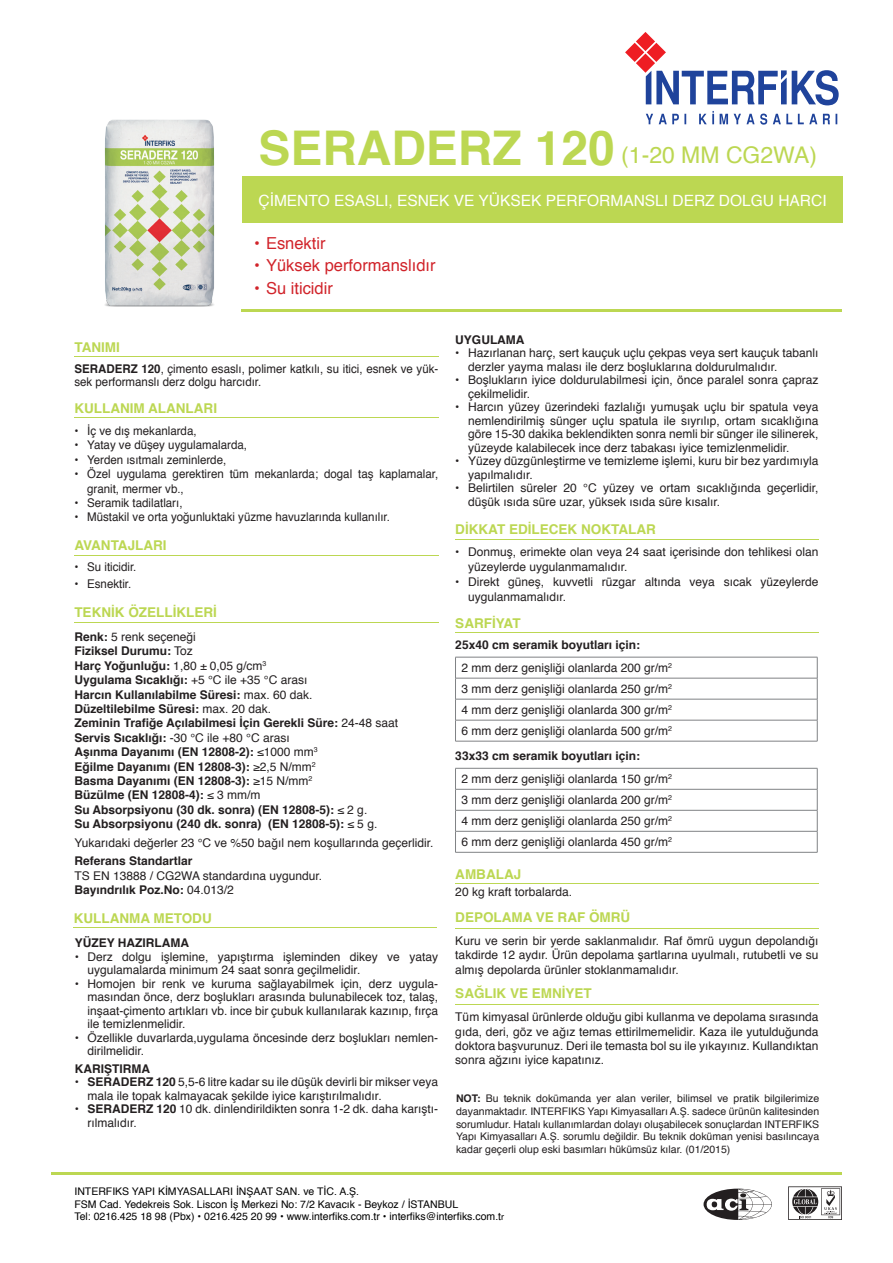
<style>
.page{position:relative;width:893px;height:1263px;background:#fff}
.page>*{position:absolute;margin:0;border:0;box-sizing:border-box;transform-origin:0 0}
.t1{font:22.95px "Helvetica";color:#bcd752}
.t2{font:16.5px "Helvetica";color:#d1232a}
.t3{font:15.45px "Helvetica";color:#fff}
.t4{font:700 13.5px "Helvetica";color:#bcd752}
.t5{font:12px/13.5px "Helvetica";color:#231f20}
.t6{font:700 12px/14.4px "Helvetica";color:#231f20}
.t7{font:12px/13.5px "Helvetica";color:#231f20;scale:.96 1}
.t8{font:10.5px/12.6px "Helvetica";color:#231f20;text-align:justify}
.t9{font:10.5px/12.6px "Helvetica";color:#000}
.s1{font-weight:700;font-size:47.85px}
.s2{font-weight:700}
.s3{font-weight:400}
.s4{font-size:9px}
</style>
<div class="page">
<hr style="left:51px;top:1172px;width:791px;height:2px;background:#bcd752">
<hr style="left:74px;top:356px;width:364px;height:1px;background:#bcd752">
<hr style="left:74px;top:622px;width:364px;height:1px;background:#bcd752">
<hr style="left:74px;top:417px;width:364px;height:1px;background:#bcd752">
<hr style="left:74px;top:555px;width:364px;height:1px;background:#bcd752">
<hr style="left:74px;top:927px;width:363px;height:1px;background:#bcd752">
<svg style="left:788px;top:1186px;width:54px;height:34px"></svg>
<svg style="left:703px;top:1188px;width:69px;height:32px"></svg>
<img style="left:104px;top:119px;width:111px;height:188px">
<hr style="left:242px;top:309px;width:600px;height:2px;background:#bcd752">
<hr style="left:455px;top:539px;width:364px;height:1px;background:#bcd752">
<hr style="left:455px;top:883px;width:364px;height:1px;background:#bcd752">
<hr style="left:455px;top:928px;width:364px;height:1px;background:#bcd752">
<hr style="left:455px;top:1004px;width:364px;height:1px;background:#bcd752">
<hr style="left:455px;top:632px;width:364px;height:1px;background:#bcd752">
<hr style="left:455px;top:657px;width:362px;height:1px;background:#808285">
<hr style="left:455px;top:678px;width:362px;height:1px;background:#808285">
<hr style="left:455px;top:699px;width:362px;height:1px;background:#808285">
<hr style="left:455px;top:720px;width:362px;height:1px;background:#808285">
<svg style="left:455px;top:657px;width:1px;height:84px"></svg>
<svg style="left:817px;top:657px;width:1px;height:84px"></svg>
<hr style="left:455px;top:741px;width:362px;height:1px;background:#808285">
<hr style="left:455px;top:768px;width:362px;height:1px;background:#808285">
<hr style="left:455px;top:789px;width:362px;height:1px;background:#808285">
<hr style="left:455px;top:810px;width:362px;height:1px;background:#808285">
<hr style="left:455px;top:831px;width:362px;height:1px;background:#808285">
<svg style="left:455px;top:768px;width:1px;height:84px"></svg>
<svg style="left:817px;top:768px;width:1px;height:84px"></svg>
<hr style="left:455px;top:852px;width:362px;height:1px;background:#808285">
<div style="left:242px;top:176px;width:601px;height:47px;background:#bcd752"></div>
<svg style="left:625px;top:32px;width:214px;height:93px"></svg>
<h1 class="t1" style="left:259px;top:138px;width:560px"><span class="s1">SERADERZ 120</span> (1-20 MM CG2WA)</h1>
<p class="t3" style="left:259px;top:188px;width:570px">ÇİMENTO ESASLI, ESNEK VE YÜKSEK PERFORMANSLI DERZ DOLGU HARCI</p>
<h2 class="t2" style="left:254px;top:230px;width:73px">• Esnektir</h2>
<h2 class="t2" style="left:254px;top:253px;width:183px">• Yüksek performanslıdır</h2>
<h2 class="t2" style="left:254px;top:275px;width:80px">• Su iticidir</h2>
<p class="t4" style="left:74px;top:336px;width:47px">TANIMI</p>
<p class="t7" style="left:74px;top:362px;width:381px"><span class="s2">SERADERZ 120</span>, çimento esaslı, polimer katkılı, su itici, esnek ve yük&shy;sek performanslı derz dolgu harcıdır.</p>
<p class="t4" style="left:74px;top:398px;width:144px">KULLANIM ALANLARI</p>
<p class="t7" style="left:74px;top:424px;width:129px">• İç ve dış mekanlarda,</p>
<p class="t7" style="left:74px;top:439px;width:181px">• Yatay ve düşey uygulamalarda,</p>
<p class="t7" style="left:74px;top:453px;width:160px">• Yerden ısıtmalı zeminlerde,</p>
<p class="t7" style="left:87px;top:467px;width:367px;line-height:14.4px;text-indent:-13px">• Özel uygulama gerektiren tüm mekanlarda; dogal taş kaplamalar, granit, mermer vb.,</p>
<p class="t7" style="left:74px;top:496px;width:114px">• Seramik tadilatları,</p>
<p class="t7" style="left:74px;top:511px;width:330px">• Müstakil ve orta yoğunluktaki yüzme havuzlarında kullanılır.</p>
<p class="t4" style="left:74px;top:534px;width:94px">AVANTAJLARI</p>
<p class="t7" style="left:74px;top:561px;width:66px">• Su iticidir.</p>
<p class="t7" style="left:74px;top:577px;width:61px">• Esnektir.</p>
<p class="t4" style="left:74px;top:601px;width:144px">TEKNİK ÖZELLİKLERİ</p>
<p class="t6" style="left:74px;top:630px;width:325px">Renk: <span class="s3">5 renk seçeneği<br></span>Fiziksel Durumu: <span class="s3">Toz<br></span>Harç Yoğunluğu: <span class="s3">1,80 ± 0,05 g/cm</span><sup>3<br></sup>Uygulama Sıcaklığı: <span class="s3">+5 °C ile +35 °C arası<br></span>Harcın Kullanılabilme Süresi: <span class="s3">max. 60 dak.<br></span>Düzeltilebilme Süresi: <span class="s3">max. 20 dak.<br></span>Zeminin Trafiğe Açılabilmesi İçin Gerekli Süre: <span class="s3">24-48 saat </span>Servis Sıcaklığı: <span class="s3">-30 °C ile +80 °C arası<br></span>Aşınma Dayanımı (EN 12808-2): <span class="s3">≤1000 mm</span><sup>3<br></sup>Eğilme Dayanımı (EN 12808-3): <span class="s3">≥2,5 N/mm</span><sup>2<br></sup>Basma Dayanımı (EN 12808-3): <span class="s3">≥15 N/mm</span><sup>2<br></sup>Büzülme (EN 12808-4): <span class="s3">≤ 3 mm/m<br></span>Su Absorpsiyonu (30 dk. sonra) (EN 12808-5): <span class="s3">≤ 2 g.<br></span>Su Absorpsiyonu (240 dk. sonra) (EN 12808-5): <span class="s3">≤ 5 g.</span></p>
<p class="t5" style="left:74px;top:836px;width:361px">Yukarıdaki değerler 23 °C ve %50 bağıl nem koşullarında geçerlidir.</p>
<p class="t6" style="left:74px;top:854px;width:120px">Referans Standartlar</p>
<p class="t5" style="left:74px;top:869px;width:249px;line-height:14.4px">TS EN 13888 / CG2WA standardına uygundur.<br><span class="s2">Bayındrılık Poz.No:</span> 04.013/2</p>
<p class="t4" style="left:74px;top:907px;width:139px">KULLANMA METODU</p>
<p class="t6" style="left:75px;top:936px;width:116px">YÜZEY HAZIRLAMA</p>
<p class="t5" style="left:88px;top:950px;width:352px;text-indent:-13px">• Derz dolgu işlemine, yapıştırma işleminden dikey ve yatay uygulamalarda minimum 24 saat sonra geçilmelidir.</p>
<p class="t5" style="left:88px;top:977px;width:352px;text-align:justify;text-indent:-13px">• Homojen bir renk ve kuruma sağlayabilmek için, derz uygula&shy;masından önce, derz boşlukları arasında bulunabilecek toz, talaş, inşaat-çimento artıkları vb. ince bir çubuk kullanılarak kazınıp, fırça ile temizlenmelidir.</p>
<p class="t5" style="left:88px;top:1031px;width:352px;text-indent:-13px">• Özellikle duvarlarda,uygulama öncesinde derz boşlukları nemlen&shy;dirilmelidir.</p>
<p class="t6" style="left:75px;top:1062px;width:77px">KARIŞTIRMA</p>
<p class="t5" style="left:88px;top:1076px;width:352px;text-indent:-13px"><span class="s2">• SERADERZ 120</span> 5,5-6 litre kadar su ile düşük devirli bir mikser veya mala ile topak kalmayacak şekilde iyice karıştırılmalıdır.</p>
<p class="t5" style="left:88px;top:1103px;width:352px;text-indent:-13px"><span class="s2">• SERADERZ 120</span> 10 dk. dinlendirildikten sonra 1-2 dk. daha karıştı&shy;rılmalıdır.</p>
<p class="t6" style="left:455px;top:332px;width:71px">UYGULAMA</p>
<p class="t5" style="left:468px;top:347px;width:352px;text-indent:-13px">• Hazırlanan harç, sert kauçuk uçlu çekpas veya sert kauçuk tabanlı derzler yayma malası ile derz boşluklarına doldurulmalıdır.</p>
<p class="t5" style="left:468px;top:374px;width:352px;text-indent:-13px">• Boşlukların iyice doldurulabilmesi için, önce paralel sonra çapraz çekilmelidir.</p>
<p class="t5" style="left:468px;top:401px;width:352px;text-align:justify;text-indent:-13px">• Harcın yüzey üzerindeki fazlalığı yumuşak uçlu bir spatula veya nemlendirilmiş sünger uçlu spatula ile sıyrılıp, ortam sıcaklığına göre 15-30 dakika beklendikten sonra nemli bir sünger ile silinerek, yüzeyde kalabilecek ince derz tabakası iyice temizlenmelidir.</p>
<p class="t5" style="left:468px;top:455px;width:352px;text-indent:-13px">• Yüzey düzgünleştirme ve temizleme işlemi, kuru bir bez yardımıyla yapılmalıdır.</p>
<p class="t5" style="left:468px;top:482px;width:352px;text-indent:-13px">• Belirtilen süreler 20 °C yüzey ve ortam sıcaklığında geçerlidir, düşük ısıda süre uzar, yüksek ısıda süre kısalır.</p>
<p class="t4" style="left:455px;top:519px;width:202px">DİKKAT EDİLECEK NOKTALAR</p>
<p class="t5" style="left:468px;top:544px;width:352px;line-height:15px;text-indent:-13px">• Donmuş, erimekte olan veya 24 saat içerisinde don tehlikesi olan yüzeylerde uygulanmamalıdır.</p>
<p class="t5" style="left:468px;top:574px;width:352px;line-height:15px;text-indent:-13px">• Direkt güneş, kuvvetli rüzgar altında veya sıcak yüzeylerde uygulanmamalıdır.</p>
<p class="t4" style="left:455px;top:612px;width:67px">SARFİYAT</p>
<p class="t6" style="left:455px;top:638px;width:186px">25x40 cm seramik boyutları için:</p>
<p class="t5" style="left:461px;top:658px;width:212px;line-height:21px;text-align:justify">2 mm derz genişliği olanlarda 200 gr/m<sup>2<br></sup>3 mm derz genişliği olanlarda 250 gr/m<sup>2<br></sup>4 mm derz genişliği olanlarda 300 gr/m<sup>2<br></sup>6 mm derz genişliği olanlarda 500 gr/m<sup>2</sup></p>
<p class="t5" style="left:461px;top:769px;width:212px;line-height:21px;text-align:justify">2 mm derz genişliği olanlarda 150 gr/m<sup>2<br></sup>3 mm derz genişliği olanlarda 200 gr/m<sup>2<br></sup>4 mm derz genişliği olanlarda 250 gr/m<sup>2<br></sup>6 mm derz genişliği olanlarda 450 gr/m<sup>2</sup></p>
<p class="t6" style="left:455px;top:749px;width:186px">33x33 cm seramik boyutları için:</p>
<p class="t4" style="left:455px;top:863px;width:67px">AMBALAJ</p>
<p class="t5" style="left:455px;top:886px;width:118px">20 kg kraft torbalarda.</p>
<p class="t4" style="left:455px;top:906px;width:177px">DEPOLAMA VE RAF ÖMRÜ</p>
<p class="t5" style="left:455px;top:934px;width:365px;line-height:14.4px;text-align:justify">Kuru ve serin bir yerde saklanmalıdır. Raf ömrü uygun depolandığı takdirde 12 aydır. Ürün depolama şartlarına uyulmalı, rutubetli ve su almış depolarda ürünler stoklanmamalıdır.</p>
<p class="t4" style="left:455px;top:983px;width:138px">SAĞLIK VE EMNIYET</p>
<p class="t5" style="left:455px;top:1010px;width:365px;line-height:14.4px;text-align:justify">Tüm kimyasal ürünlerde olduğu gibi kullanma ve depolama sırasında gıda, deri, göz ve ağız temas ettirilmemelidir. Kaza ile yutulduğunda doktora başvurunuz. Deri ile temasta bol su ile yıkayınız. Kullandıktan sonra ağzını iyice kapatınız.</p>
<p class="t8" style="left:456px;top:1093px;width:365px"><span class="s2">NOT:</span> Bu teknik dokümanda yer alan veriler, bilimsel ve pratik bilgilerimize dayanmaktadır. INTERFIKS Yapı Kimyasalları A.Ş. sadece ürünün kalitesinden sorumludur. Hatalı kullanımlardan dolayı oluşabilecek sonuçlardan INTERFIKS Yapı Kimyasalları A.Ş. sorumlu değildir. Bu teknik doküman yenisi basılıncaya kadar geçerli olup eski basımları hükümsüz kılar. (01/2015)</p>
<p class="t9" style="left:74px;top:1185px;width:431px">INTERFIKS YAPI KİMYASALLARI İNŞAAT SAN. ve TİC. A.Ş.<br>FSM Cad. Yedekreis Sok. Liscon İş Merkezi No: 7/2 Kavacık - Beykoz / İSTANBUL<br>Tel: 0216.425 18 98 (Pbx) • 0216.425 20 99 • www.interfiks.com.tr • interfiks@interfiks.com.t<span class="s4">r</span></p>
</div>
